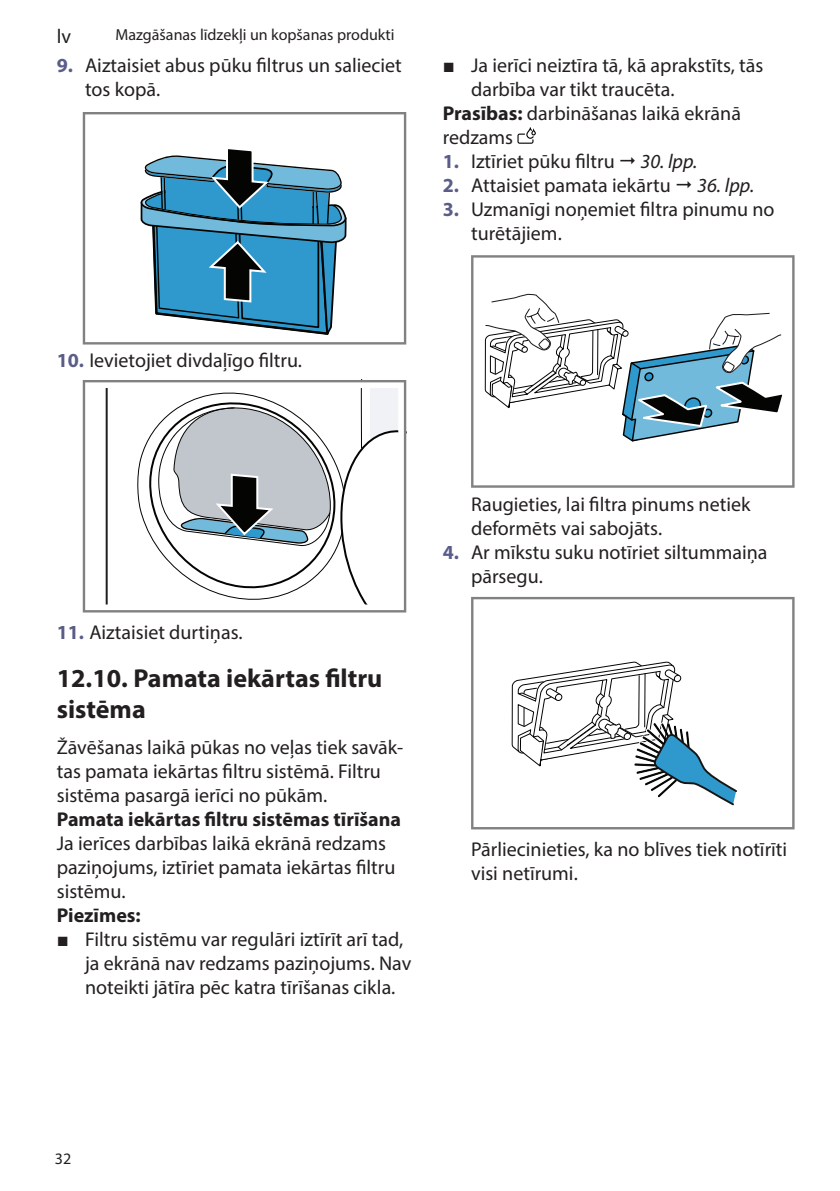
<style>
.page{position:relative;width:840px;height:1191px;background:#fff}
.page>*{position:absolute;margin:0;border:0;box-sizing:border-box;transform-origin:0 0}
.t1{font:700 26px/31.2px "Myriad Pro";color:#231f20}
.t2{font:20px/24px "Myriad Pro";color:#231f20}
.t3{font:700 20px "Myriad Pro";color:#231f20}
.t4{font:italic 20px "Myriad Pro";color:#231f20}
.t5{font:16px "Myriad Pro";color:#231f20}
.s1{font-weight:700;color:#5b5d89}
.s2{font-family:"Arial"}
.s3{font-weight:700}
</style>
<div class="page">
<svg style="left:83px;top:112px;width:323px;height:232px"></svg>
<svg style="left:139px;top:146px;width:208px;height:194px"></svg>
<svg style="left:83px;top:380px;width:65px;height:232px"></svg>
<svg style="left:148px;top:380px;width:258px;height:232px"></svg>
<svg style="left:471px;top:255px;width:323px;height:233px"></svg>
<svg style="left:511px;top:131px;width:133px;height:699px"></svg>
<svg style="left:471px;top:597px;width:323px;height:232px"></svg>
<svg style="left:517px;top:127px;width:18px;height:17px"></svg>
<svg style="left:620px;top:157px;width:14px;height:7px"></svg>
<p class="t2" style="left:57px;top:24px;width:16px">lv</p>
<p class="t5" style="left:115px;top:25px;width:280px">Mazgāšanas līdzekļi un kopšanas produkti</p>
<p class="t2" style="left:85px;top:53px;width:318px;text-indent:-28px"><span class="s1">9.</span> Aiztaisiet abus pūku filtrus un salieciet tos kopā.</p>
<p class="t2" style="left:442px;top:53px;width:322px"><span class="s2">■</span> Ja ierīci neiztīra tā, kā aprakstīts, tās</p>
<p class="t2" style="left:471px;top:77px;width:205px">darbība var tikt traucēta.</p>
<p class="t2" style="left:442px;top:101px;width:299px"><span class="s3">Prasības:</span> darbināšanas laikā ekrānā</p>
<p class="t2" style="left:442px;top:125px;width:72px">redzams</p>
<p class="t2" style="left:442px;top:149px;width:173px"><span class="s1">1.</span> Iztīriet pūku filtru</p>
<p class="t4" style="left:640px;top:149px;width:58px">30. lpp.</p>
<p class="t2" style="left:442px;top:173px;width:229px"><span class="s1">2.</span> Attaisiet pamata iekārtu</p>
<p class="t4" style="left:696px;top:173px;width:58px">36. lpp.</p>
<p class="t2" style="left:471px;top:197px;width:305px;text-indent:-28px"><span class="s1">3.</span> Uzmanīgi noņemiet filtra pinumu no turētājiem.</p>
<p class="t2" style="left:57px;top:347px;width:247px"><span class="s1">10.</span> Ievietojiet divdaļīgo filtru.</p>
<p class="t2" style="left:57px;top:620px;width:187px"><span class="s1">11.</span> Aiztaisiet durtiņas.</p>
<h1 class="t1" style="left:57px;top:662px;width:327px">12.10. Pamata iekārtas filtru sistēma</h1>
<p class="t2" style="left:57px;top:734px;width:348px">Žāvēšanas laikā pūkas no veļas tiek savāk&shy;tas pamata iekārtas filtru sistēmā. Filtru sistēma pasargā ierīci no pūkām.</p>
<p class="t3" style="left:57px;top:806px;width:345px">Pamata iekārtas filtru sistēmas tīrīšana</p>
<p class="t2" style="left:57px;top:830px;width:340px">Ja ierīces darbības laikā ekrānā redzams paziņojums, iztīriet pamata iekārtas filtru sistēmu.</p>
<p class="t3" style="left:57px;top:902px;width:85px">Piezīmes:</p>
<p class="t2" style="left:85px;top:926px;width:327px;text-indent:-28px"><span class="s2">■</span> Filtru sistēmu var regulāri iztīrīt arī tad, ja ekrānā nav redzams paziņojums. Nav noteikti jātīra pēc katra tīrīšanas cikla.</p>
<p class="t2" style="left:471px;top:492px;width:281px">Raugieties, lai filtra pinums netiek deformēts vai sabojāts.</p>
<p class="t2" style="left:471px;top:540px;width:298px;text-indent:-28px"><span class="s1">4.</span> Ar mīkstu suku notīriet siltummaiņa pārsegu.</p>
<p class="t2" style="left:471px;top:836px;width:317px">Pārliecinieties, ka no blīves tiek notīrīti visi netīrumi.</p>
<p class="t5" style="left:55px;top:1148px;width:18px">32</p>
</div>
